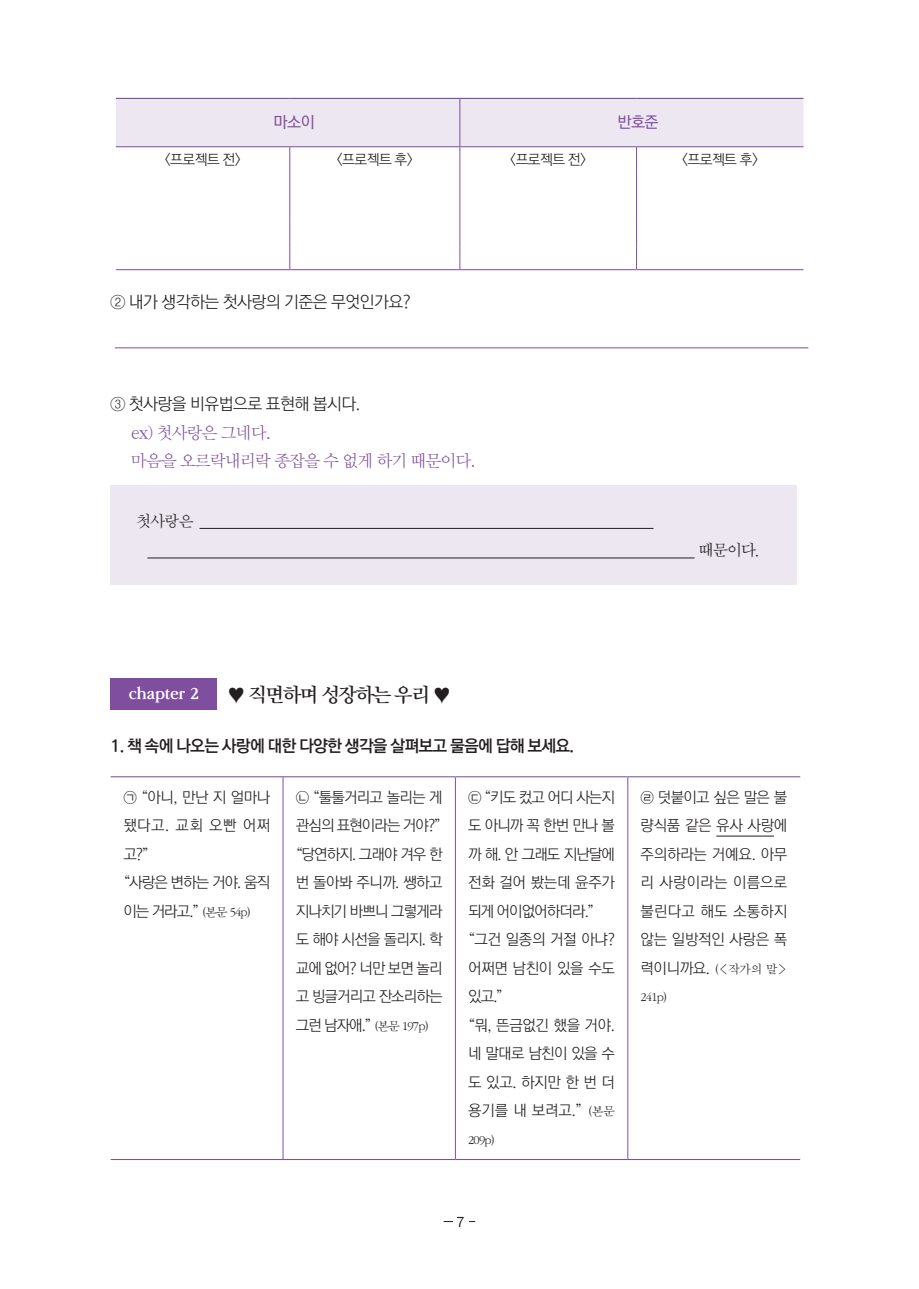
<style>
.page{position:relative;width:919px;height:1289px;background:#fff}
.page>*{position:absolute;margin:0;border:0;box-sizing:border-box;transform-origin:0 0}
.본문{font:19.5px "Rix Mj SEB";letter-spacing:-.06em;color:#231f20}
.t1{font:18px "SD Jebi TTF c Bd";color:#fff}
.보기1234{font:16.5px "Rix Go L";letter-spacing:-.03em;color:#231f20}
.보기1234-2{font:16.5px "Rix Mj SEL";letter-spacing:-.03em;color:#7f4e9f}
.문제제목{font:16.5px "Rix Go B";letter-spacing:-.05em;color:#231f20}
.본문고딕_먹{font:16.5px "SD Myeongjo a Lt";letter-spacing:-.04em;color:#231f20}
.표제목{font:15.75px "Rix Go M";letter-spacing:-.04em;color:#7f4e9f}
.표제목-2{font:15px/28.5px "Rix Go L";letter-spacing:-.05em;color:#231f20;text-align:justify}
.t2{font:15px "Franklin Gothic";color:#231f20}
.표본문{font:14.25px "Rix Go L";letter-spacing:-.04em;color:#231f20}
.표제목-3{font:12.75px "SD Myeongjo a Lt";letter-spacing:-.06em;color:#231f20}
.s1{font-family:"SD Myeongjo a Lt";font-size:12.75px}
.s2{font-family:"Rix Go L";font-size:15px}
</style>
<div class="page">
<hr style="left:443px;top:1221px;width:32px;height:1px;background:#231f20">
<div style="left:453px;top:1212px;width:15px;height:17px;background:#fff"></div>
<hr style="left:115px;top:347px;width:693px;height:1px;background:#7f4e9f">
<hr style="left:459px;top:172px;width:1px;height:47px;background:#7f4e9f">
<hr style="left:636px;top:172px;width:1px;height:47px;background:#7f4e9f">
<svg style="left:459px;top:219px;width:1px;height:50px"></svg>
<svg style="left:636px;top:219px;width:1px;height:50px"></svg>
<svg style="left:116px;top:98px;width:687px;height:74px"></svg>
<hr style="left:289px;top:172px;width:1px;height:47px;background:#7f4e9f">
<svg style="left:289px;top:219px;width:1px;height:50px"></svg>
<hr style="left:116px;top:269px;width:174px;height:1px;background:#7f4e9f">
<hr style="left:290px;top:269px;width:170px;height:1px;background:#7f4e9f">
<hr style="left:460px;top:269px;width:176px;height:1px;background:#7f4e9f">
<hr style="left:636px;top:269px;width:167px;height:1px;background:#7f4e9f">
<div style="left:111px;top:485px;width:685px;height:100px;background:#ede7f2"></div>
<hr style="left:199px;top:528px;width:454px;height:1px;background:#231f20">
<hr style="left:147px;top:557px;width:547px;height:1px;background:#231f20">
<div style="left:111px;top:678px;width:106px;height:31px;background:#7f4e9f"></div>
<hr style="left:111px;top:776px;width:172px;height:1px;background:#7f4e9f">
<hr style="left:283px;top:776px;width:172px;height:1px;background:#7f4e9f">
<hr style="left:455px;top:776px;width:172px;height:1px;background:#7f4e9f">
<hr style="left:627px;top:776px;width:173px;height:1px;background:#7f4e9f">
<hr style="left:111px;top:1158px;width:172px;height:1px;background:#7f4e9f">
<hr style="left:283px;top:1158px;width:172px;height:1px;background:#7f4e9f">
<hr style="left:455px;top:1158px;width:172px;height:1px;background:#7f4e9f">
<hr style="left:627px;top:1158px;width:173px;height:1px;background:#7f4e9f">
<hr style="left:282px;top:777px;width:1px;height:381px;background:#7f4e9f">
<hr style="left:455px;top:777px;width:1px;height:381px;background:#7f4e9f">
<hr style="left:627px;top:777px;width:1px;height:381px;background:#7f4e9f">
<hr style="left:716px;top:835px;width:57px;height:1px;background:#231f20">
<p class="표제목" style="left:273px;top:113px;width:43px">마소이</p>
<p class="표제목" style="left:617px;top:113px;width:43px">반호준</p>
<p class="표본문" style="left:165px;top:151px;width:78px">&lt;프로젝트 전&gt;</p>
<p class="표본문" style="left:337px;top:151px;width:78px">&lt;프로젝트 후&gt;</p>
<p class="표본문" style="left:510px;top:151px;width:78px">&lt;프로젝트 전&gt;</p>
<p class="표본문" style="left:682px;top:151px;width:78px">&lt;프로젝트 후&gt;</p>
<p class="보기1234" style="left:111px;top:292px;width:302px">② 내가 생각하는 첫사랑의 기준은 무엇인가요?</p>
<p class="보기1234" style="left:111px;top:394px;width:251px">③ 첫사랑을 비유법으로 표현해 봅시다.</p>
<p class="보기1234-2" style="left:131px;top:422px;width:141px">ex) 첫사랑은 그네다.</p>
<p class="보기1234-2" style="left:131px;top:451px;width:346px">마음을 오르락내리락 종잡을 수 없게 하기 때문이다.</p>
<p class="본문고딕_먹" style="left:136px;top:513px;width:59px">첫사랑은</p>
<p class="본문고딕_먹" style="left:698px;top:541px;width:64px">때문이다.</p>
<p class="t1" style="left:129px;top:685px;width:72px">chapter 2</p>
<p class="본문" style="left:227px;top:683px;width:226px">♥ 직면하며 성장하는 우리 ♥</p>
<p class="문제제목" style="left:111px;top:735px;width:465px">1. 책 속에 나오는 사랑에 대한 다양한 생각을 살펴보고 물음에 답해 보세요.</p>
<p class="표제목-2" style="left:123px;top:783px;width:148px">㉠ “아니, 만난 지 얼마나 됐다고. 교회 오빤 어쩌 고?”</p>
<p class="표제목-2" style="left:123px;top:868px;width:148px">“사랑은 변하는 거야. 움직 이는 거라고.” <span class="s1">(본문 54p)</span></p>
<p class="표제목-2" style="left:296px;top:783px;width:148px">㉡ “툴툴거리고 놀리는 게 관심의 표현이라는 거야?”</p>
<p class="표제목-2" style="left:296px;top:840px;width:148px">“당연하지. 그래야 겨우 한 번 돌아봐 주니까. 쌩하고 지나치기 바쁘니 그렇게라 도 해야 시선을 돌리지. 학 교에 없어? 너만 보면 놀리 고 빙글거리고 잔소리하는</p>
<p class="표제목-3" style="left:296px;top:1019px;width:135px"><span class="s2">그런 남자애.”</span> (본문 197p)</p>
<p class="표제목-2" style="left:468px;top:783px;width:148px">㉢ “키도 컸고 어디 사는지 도 아니까 꼭 한번 만나 볼 까 해. 안 그래도 지난달에 전화 걸어 봤는데 윤주가 되게 어이없어하더라.”</p>
<p class="표제목-2" style="left:468px;top:925px;width:148px">“그건 일종의 거절 아냐? 어쩌면 남친이 있을 수도 있고.”</p>
<p class="표제목-2" style="left:468px;top:1011px;width:148px">“뭐, 뜬금없긴 했을 거야. 네 말대로 남친이 있을 수 도 있고. 하지만 한 번 더 용기를 내 보려고.” <span class="s1">(본문</span></p>
<p class="표제목-3" style="left:468px;top:1133px;width:29px">209p)</p>
<p class="표제목-2" style="left:640px;top:783px;width:148px">㉣ 덧붙이고 싶은 말은 불 량식품 같은 유사 사랑에 주의하라는 거예요. 아무 리 사랑이라는 이름으로 불린다고 해도 소통하지 않는 일방적인 사랑은 폭</p>
<p class="표제목-3" style="left:640px;top:962px;width:148px"><span class="s2">력이니까요.</span> (&lt;작가의 말&gt;</p>
<p class="표제목-3" style="left:640px;top:990px;width:29px">241p)</p>
<p class="t2" style="left:456px;top:1212px;width:10px">7</p>
</div>
